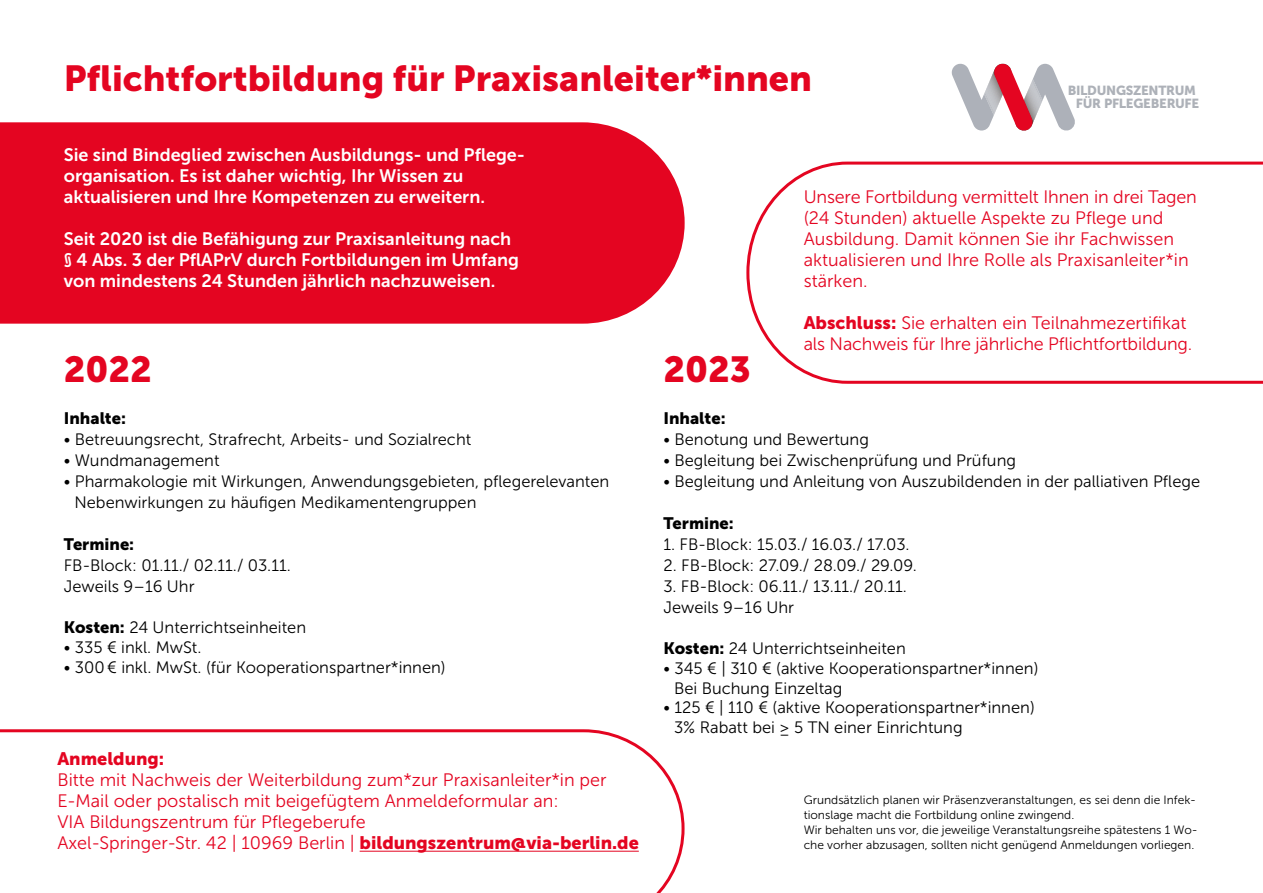
<style>
.page{position:relative;width:1263px;height:893px;background:#fff}
.page>*{position:absolute;margin:0;border:0;box-sizing:border-box;transform-origin:0 0}
.t1{font:36px "Museo Sans 900";color:#e40521}
.t2{font:18px/21px "Museo Sans 300";color:#e40521}
.t3{font:18px "Museo Sans 700";color:#fff}
.t4{font:18px "Museo Sans 900";color:#e40521}
.t5{font:16.5px "Museo Sans 300";color:#000}
.t6{font:16.5px "Museo Sans 900";color:#000}
.t7{font:13.05px/12.5px "Museo Sans 900";letter-spacing:-.02em;color:#adb1b8;text-align:right}
.t8{font:12px/15px "Museo Sans 300";color:#000}
.s1{font-family:"Museo Sans 900"}
</style>
<div class="page">
<svg style="left:0;top:729px;width:685px;height:164px"></svg>
<svg style="left:746px;top:161px;width:517px;height:223px"></svg>
<hr style="left:360px;top:851px;width:279px;height:1px;background:#e40521">
<div style="left:0;top:122px;width:685px;height:202px;background:#e40521"></div>
<svg style="left:952px;top:64px;width:123px;height:67px"></svg>
<p class="t1" style="left:64px;top:58px;width:750px">Pflichtfortbildung für Praxisanleiter*innen</p>
<p class="t7" style="left:1068px;top:85px;width:133px">BILDUNGSZENTRUM<br>FÜR PFLEGEBERUFE</p>
<p class="t3" style="left:64px;top:145px;width:463px">Sie sind Bindeglied zwischen Ausbildungs- und Pflege-</p>
<p class="t3" style="left:64px;top:166px;width:401px">organisation. Es ist daher wichtig, Ihr Wissen zu</p>
<p class="t3" style="left:64px;top:187px;width:423px">aktualisieren und Ihre Kompetenzen zu erweitern.</p>
<p class="t3" style="left:64px;top:229px;width:449px">Seit 2020 ist die Befähigung zur Praxisanleitung nach</p>
<p class="t3" style="left:64px;top:250px;width:457px">§ 4 Abs. 3 der PflAPrV durch Fortbildungen im Umfang</p>
<p class="t3" style="left:64px;top:271px;width:433px">von mindestens 24 Stunden jährlich nachzuweisen.</p>
<p class="t1" style="left:64px;top:349px;width:89px">2022</p>
<p class="t6" style="left:64px;top:409px;width:64px">Inhalte:</p>
<p class="t5" style="left:64px;top:430px;width:409px">• Betreuungsrecht, Strafrecht, Arbeits- und Sozialrecht</p>
<p class="t5" style="left:64px;top:451px;width:157px">• Wundmanagement</p>
<p class="t5" style="left:64px;top:472px;width:547px">• Pharmakologie mit Wirkungen, Anwendungsgebieten, pflegerelevanten</p>
<p class="t5" style="left:74px;top:493px;width:403px">Nebenwirkungen zu häufigen Medikamentengruppen</p>
<p class="t6" style="left:64px;top:535px;width:72px">Termine:</p>
<p class="t5" style="left:64px;top:556px;width:229px">FB-Block: 01.11./ 02.11./ 03.11.</p>
<p class="t5" style="left:64px;top:577px;width:132px">Jeweils 9–16 Uhr</p>
<p class="t5" style="left:64px;top:618px;width:244px"><span class="s1">Kosten:</span> 24 Unterrichtseinheiten</p>
<p class="t5" style="left:64px;top:638px;width:139px">• 335 € inkl. MwSt.</p>
<p class="t5" style="left:64px;top:658px;width:383px">• 300 € inkl. MwSt. (für Kooperationspartner*innen)</p>
<p class="t4" style="left:57px;top:749px;width:108px">Anmeldung:</p>
<p class="t2" style="left:57px;top:770px;width:551px">Bitte mit Nachweis der Weiterbildung zum*zur Praxisanleiter*in per</p>
<p class="t2" style="left:57px;top:791px;width:503px">E-Mail oder postalisch mit beigefügtem Anmeldeformular an:</p>
<p class="t2" style="left:57px;top:812px;width:310px">VIA Bildungszentrum für Pflegeberufe</p>
<p class="t2" style="left:57px;top:833px;width:583px">Axel-Springer-Str. 42 | 10969 Berlin | <span class="s1">bildungszentrum@via-berlin.de</span></p>
<p class="t2" style="left:804px;top:187px;width:395px">Unsere Fortbildung vermittelt Ihnen in drei Tagen (24 Stunden) aktuelle Aspekte zu Pflege und Ausbildung. Damit können Sie ihr Fachwissen aktualisieren und Ihre Rolle als Praxisanleiter*in stärken.</p>
<p class="t2" style="left:804px;top:313px;width:390px"><span class="s1">Abschluss:</span> Sie erhalten ein Teilnahmezertifikat als Nachweis für Ihre jährliche Pflichtfortbildung.</p>
<p class="t1" style="left:663px;top:349px;width:89px">2023</p>
<p class="t6" style="left:663px;top:409px;width:64px">Inhalte:</p>
<p class="t5" style="left:663px;top:430px;width:207px">• Benotung und Bewertung</p>
<p class="t5" style="left:663px;top:451px;width:354px">• Begleitung bei Zwischenprüfung und Prüfung</p>
<p class="t5" style="left:663px;top:472px;width:538px">• Begleitung und Anleitung von Auszubildenden in der palliativen Pflege</p>
<p class="t6" style="left:663px;top:514px;width:72px">Termine:</p>
<p class="t5" style="left:663px;top:535px;width:248px">1. FB-Block: 15.03./ 16.03./ 17.03.</p>
<p class="t5" style="left:663px;top:556px;width:255px">2. FB-Block: 27.09./ 28.09./ 29.09.</p>
<p class="t5" style="left:663px;top:577px;width:245px">3. FB-Block: 06.11./ 13.11./ 20.11.</p>
<p class="t5" style="left:663px;top:598px;width:132px">Jeweils 9–16 Uhr</p>
<p class="t5" style="left:663px;top:639px;width:244px"><span class="s1">Kosten:</span> 24 Unterrichtseinheiten</p>
<p class="t5" style="left:663px;top:659px;width:377px">• 345 € | 310 € (aktive Kooperationspartner*innen)</p>
<p class="t5" style="left:674px;top:679px;width:170px">Bei Buchung Einzeltag</p>
<p class="t5" style="left:663px;top:699px;width:373px">• 125 € | 110 € (aktive Kooperationspartner*innen)</p>
<p class="t5" style="left:674px;top:718px;width:290px">3% Rabatt bei ≥ 5 TN einer Einrichtung</p>
<p class="t8" style="left:804px;top:793px;width:394px">Grundsätzlich planen wir Präsenzveranstaltungen, es sei denn die Infek&shy;tionslage macht die Fortbildung online zwingend.</p>
<p class="t8" style="left:804px;top:823px;width:396px">Wir behalten uns vor, die jeweilige Veranstaltungsreihe spätestens 1 Wo&shy;che vorher abzusagen, sollten nicht genügend Anmeldungen vorliegen.</p>
</div>
